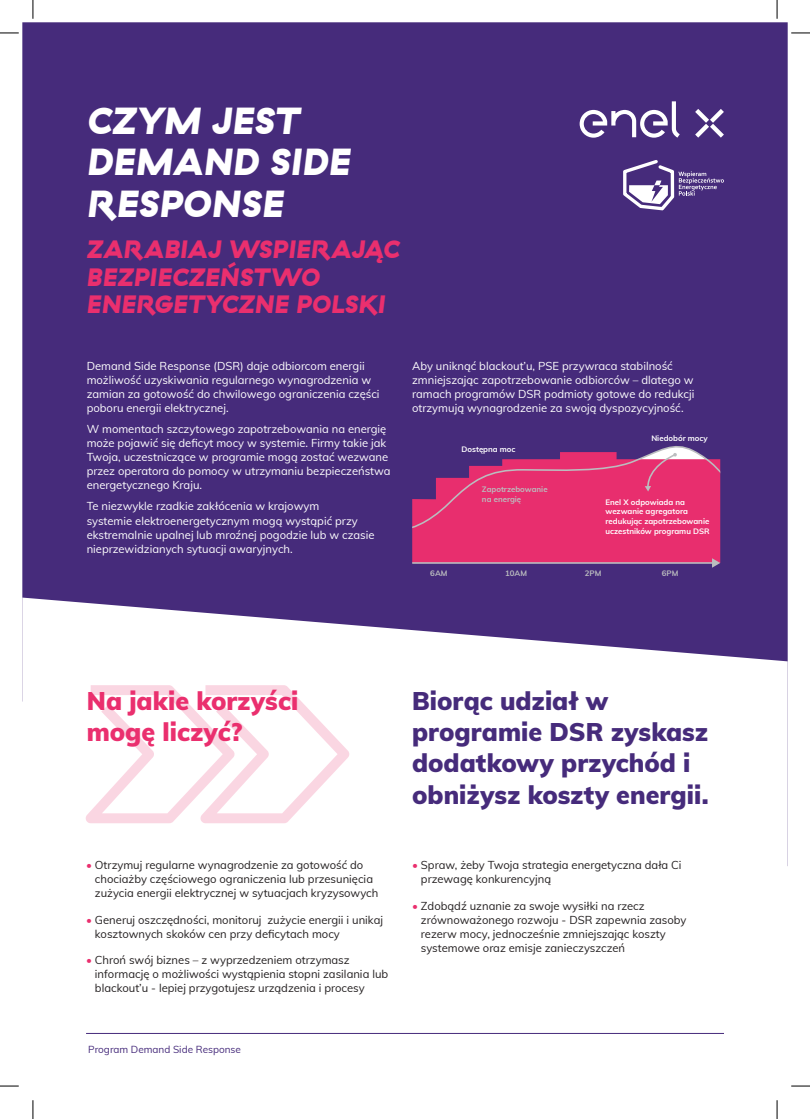
<style>
.page{position:relative;width:810px;height:1119px;background:#fff}
.page>*{position:absolute;margin:0;border:0;box-sizing:border-box;transform-origin:0 0}
.t1{font:italic 900 37.5px/41.2px "GT Haptik Enel X";color:#fff}
.t2{font:900 25px/31.2px "Muli";color:#462b7b}
.t3{font:italic 900 25px/27.5px "GT Haptik Enel X";color:#ea2f6e}
.t4{font:900 25px/31.2px "Muli";letter-spacing:.005em;color:#ea2f6e}
.t5{font:11.25px/14px "Muli";color:#fff}
.t6{font:11.25px/14px "Muli";color:#231f20}
.t7{font:10px "Muli";color:#462b7b}
.t8{font:700 7.88px/9.8px "Muli";color:#fff}
.t9{font:700 7.88px/9.8px "Muli";color:#bbbdbf}
.s1{color:#ea2f6e}
</style>
<div class="page">
<div style="left:22px;top:22px;width:766px;height:575px;background:#462b7b"></div>
<svg style="left:695px;top:109px;width:29px;height:29px"></svg>
<svg style="left:580px;top:101px;width:100px;height:37px"></svg>
<svg style="left:623px;top:160px;width:101px;height:50px"></svg>
<svg style="left:22px;top:597px;width:766px;height:437px"></svg>
<svg style="left:85px;top:685px;width:265px;height:138px"></svg>
<hr style="left:86px;top:1032px;width:638px;height:1px;background:#462b7b">
<svg style="left:412px;top:442px;width:308px;height:125px;background:#c83474"></svg>
<svg style="left:0;top:32px;width:19px;height:2px"></svg>
<svg style="left:791px;top:32px;width:19px;height:2px"></svg>
<svg style="left:0;top:1085px;width:19px;height:1px"></svg>
<svg style="left:791px;top:1085px;width:19px;height:1px"></svg>
<svg style="left:32px;top:0;width:2px;height:19px"></svg>
<svg style="left:32px;top:1100px;width:2px;height:18px"></svg>
<svg style="left:776px;top:0;width:2px;height:19px"></svg>
<svg style="left:776px;top:1100px;width:2px;height:18px"></svg>
<h1 class="t1" style="left:86px;top:100px;width:265px">CZYM JEST<br>DEMAND SIDE<br>RESPONSE</h1>
<h2 class="t3" style="left:86px;top:235px;width:314px">ZARABIAJ WSPIERAJĄC<br>BEZPIECZEŃSTWO<br>ENERGETYCZNE POLSKI</h2>
<p class="t5" style="left:87px;top:358px;width:294px">Demand Side Response (DSR) daje odbiorcom energii możliwość uzyskiwania regularnego wynagrodzenia w zamian za gotowość do chwilowego ograniczenia części poboru energii elektrycznej.</p>
<p class="t5" style="left:87px;top:421px;width:306px">W momentach szczytowego zapotrzebowania na energię może pojawić się deficyt mocy w systemie. Firmy takie jak Twoja, uczestniczące w programie mogą zostać wezwane przez operatora do pomocy w utrzymaniu bezpieczeństwa energetycznego Kraju.</p>
<p class="t5" style="left:87px;top:498px;width:289px">Te niezwykle rzadkie zakłócenia w krajowym<br>systemie elektroenergetycznym mogą wystąpić przy ekstremalnie upalnej lub mroźnej pogodzie lub w czasie nieprzewidzianych sytuacji awaryjnych.</p>
<p class="t5" style="left:412px;top:358px;width:284px">Aby uniknąć blackout’u, PSE przywraca stabilność zmniejszając zapotrzebowanie odbiorców – dlatego w ramach programów DSR podmioty gotowe do redukcji otrzymują wynagrodzenie za swoją dyspozycyjność.</p>
<p class="t8" style="left:461px;top:444px;width:56px">Dostępna moc</p>
<p class="t9" style="left:482px;top:483px;width:67px">Zapotrzebowanie na energię</p>
<p class="t8" style="left:651px;top:433px;width:58px">Niedobór mocy</p>
<p class="t8" style="left:606px;top:496px;width:106px">Enel X odpowiada na wezwanie agregatora redukując zapotrzebowanie uczestników programu DSR</p>
<p class="t9" style="left:430px;top:567px;width:19px">6AM</p>
<p class="t9" style="left:505px;top:567px;width:23px">10AM</p>
<p class="t9" style="left:585px;top:567px;width:18px">2PM</p>
<p class="t9" style="left:662px;top:567px;width:18px">6PM</p>
<h2 class="t4" style="left:87px;top:684px;width:213px">Na jakie korzyści mogę liczyć?</h2>
<h2 class="t2" style="left:412px;top:683px;width:298px">Biorąc udział w programie DSR zyskasz dodatkowy przychód i obniżysz koszty energii.</h2>
<p class="t6" style="left:95px;top:857px;width:285px;text-indent:-9px"><span class="s1">•</span> Otrzymuj regularne wynagrodzenie za gotowość do chociażby częściowego ograniczenia lub przesunięcia zużycia energii elektrycznej w sytuacjach kryzysowych</p>
<p class="t6" style="left:95px;top:911px;width:290px;text-indent:-9px"><span class="s1">•</span> Generuj oszczędności, monitoruj zużycie energii i unikaj kosztownych skoków cen przy deficytach mocy</p>
<p class="t6" style="left:95px;top:952px;width:295px;text-indent:-9px"><span class="s1">•</span> Chroń swój biznes – z wyprzedzeniem otrzymasz informację o możliwości wystąpienia stopni zasilania lub blackout’u - lepiej przygotujesz urządzenia i procesy</p>
<p class="t7" style="left:88px;top:1041px;width:154px">Program Demand Side Response</p>
<p class="t6" style="left:421px;top:857px;width:262px;text-indent:-9px"><span class="s1">•</span> Spraw, żeby Twoja strategia energetyczna dała Ci przewagę konkurencyjną</p>
<p class="t6" style="left:421px;top:897px;width:267px;text-indent:-9px"><span class="s1">•</span> Zdobądź uznanie za swoje wysiłki na rzecz zrównoważonego rozwoju - DSR zapewnia zasoby rezerw mocy, jednocześnie zmniejszając koszty systemowe oraz emisje zanieczyszczeń</p>
</div>
